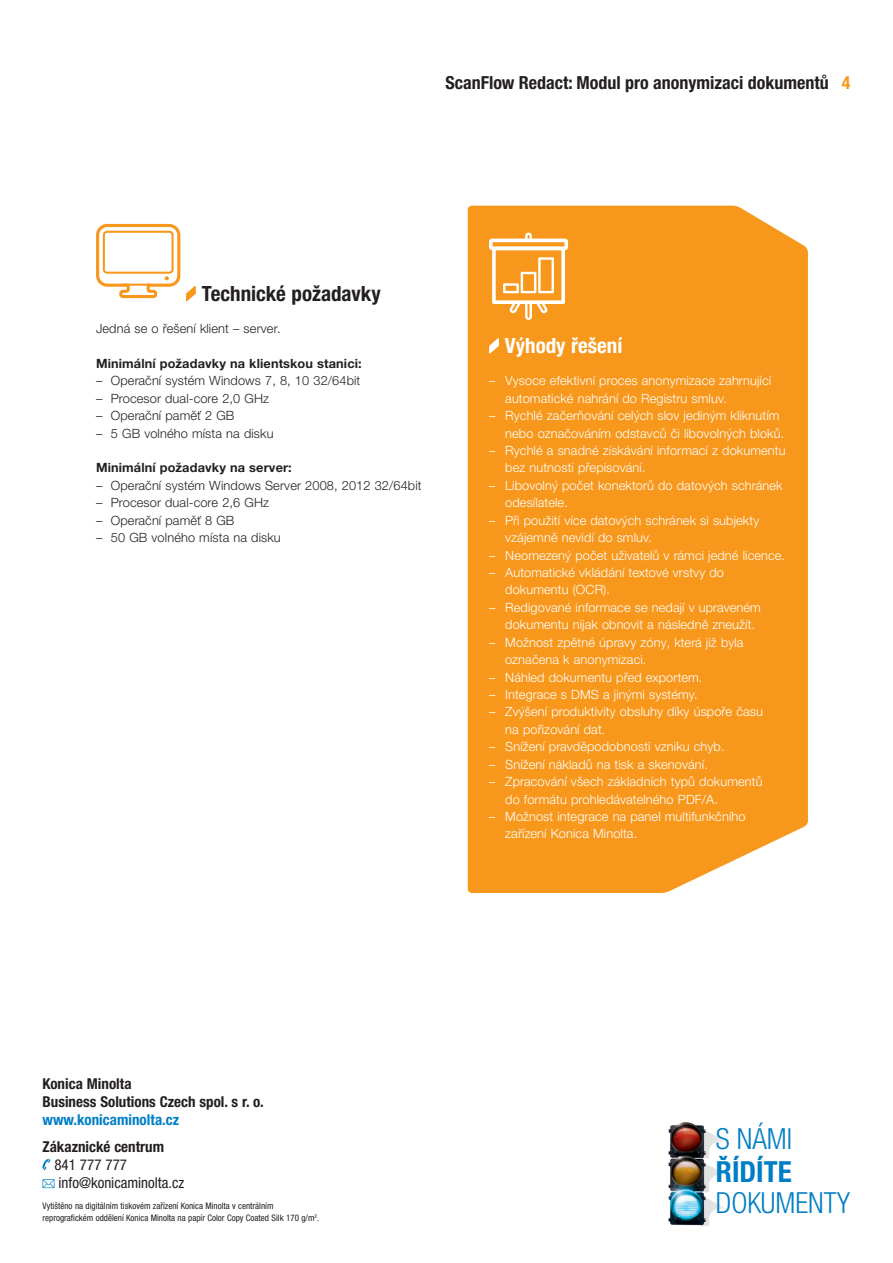
<style>
.page{position:relative;width:893px;height:1263px;background:#fff}
.page>*{position:absolute;margin:0;border:0;box-sizing:border-box;transform-origin:0 0}
.t1{font:300 condensed 29.1px "Helvetica Neue LTW1 G";color:#007ec5}
.t2{font:700 condensed 29.1px "Helvetica Neue LTW1 G";color:#007ec5}
.t3{font:700 condensed 21px "Helvetica Neue LTW1 G";color:#231f20}
.t4{font:700 condensed 21px "Helvetica Neue LTW1 G";color:#fff}
.t5{font:700 condensed 18px "Helvetica Neue LTW1 G";color:#231f20}
.t6{font:700 condensed 15px/18px "Helvetica Neue LTW1 G";color:#231f20}
.t7{font:condensed 15px/18px "Helvetica Neue LTW1 G";color:#231f20}
.t8{font:700 condensed 15px "Helvetica Neue LTW1 G";color:#007ec5}
.t9{font:300 12.75px/17.4px "Helvetica Neue LTW1 G";letter-spacing:.01em;color:#fff}
.t10{font:300 12.75px "Helvetica Neue LTW1 G";letter-spacing:.01em;color:#231f20}
.t11{font:700 12.75px "Helvetica Neue LTW1 G";letter-spacing:.01em;color:#231f20}
.t12{font:condensed 9px/12px "Helvetica Neue LTW1 G";color:#231f20}
.s1{color:#f7981d}
</style>
<div class="page">
<svg style="left:96px;top:224px;width:84px;height:74px"></svg>
<svg style="left:186px;top:286px;width:10px;height:15px"></svg>
<div style="left:468px;top:206px;width:340px;height:687px;background:#f7981d"></div>
<svg style="left:489px;top:233px;width:79px;height:87px"></svg>
<svg style="left:489px;top:338px;width:10px;height:15px"></svg>
<svg style="left:42px;top:1158px;width:9px;height:12px"></svg>
<svg style="left:43px;top:1179px;width:12px;height:9px"></svg>
<img style="left:708px;top:1199px;width:16px;height:27px">
<img style="left:708px;top:1165px;width:16px;height:27px">
<img style="left:708px;top:1132px;width:16px;height:26px">
<img style="left:668px;top:1122px;width:40px;height:104px">
<h3 class="t5" style="left:445px;top:72px;width:406px">ScanFlow Redact: Modul pro anonymizaci dokumentů <span class="s1">4</span></h3>
<h2 class="t3" style="left:202px;top:281px;width:180px">Technické požadavky</h2>
<p class="t10" style="left:96px;top:321px;width:186px">Jedná se o řešení klient – server.</p>
<p class="t11" style="left:96px;top:355px;width:267px">Minimální požadavky na klientskou stanici:</p>
<p class="t10" style="left:96px;top:373px;width:266px">– Operační systém Windows 7, 8, 10 32/64bit</p>
<p class="t10" style="left:96px;top:390px;width:175px">– Procesor dual-core 2,0 GHz</p>
<p class="t10" style="left:96px;top:408px;width:140px">– Operační paměť 2 GB</p>
<p class="t10" style="left:96px;top:425px;width:179px">– 5 GB volného místa na disku</p>
<p class="t11" style="left:96px;top:460px;width:197px">Minimální požadavky na server:</p>
<p class="t10" style="left:96px;top:477px;width:327px">– Operační systém Windows Server 2008, 2012 32/64bit</p>
<p class="t10" style="left:96px;top:495px;width:175px">– Procesor dual-core 2,6 GHz</p>
<p class="t10" style="left:96px;top:512px;width:140px">– Operační paměť 8 GB</p>
<p class="t10" style="left:96px;top:530px;width:186px">– 50 GB volného místa na disku</p>
<h2 class="t4" style="left:505px;top:333px;width:119px">Výhody řešení</h2>
<p class="t9" style="left:505px;top:372px;width:267px;text-indent:-16px">– Vysoce efektivní proces anonymizace zahrnující automatické nahrání do Registru smluv.</p>
<p class="t9" style="left:505px;top:407px;width:281px;text-indent:-16px">– Rychlé začerňování celých slov jediným kliknutím nebo označováním odstavců či libovolných bloků.</p>
<p class="t9" style="left:505px;top:442px;width:282px;text-indent:-16px">– Rychlé a snadné získávání informací z dokumentu bez nutnosti přepisování.</p>
<p class="t9" style="left:505px;top:477px;width:279px;text-indent:-16px">– Libovolný počet konektorů do datových schránek odesílatele.</p>
<p class="t9" style="left:505px;top:511px;width:255px;text-indent:-16px">– Při použití více datových schránek si subjekty vzájemně nevidí do smluv.</p>
<p class="t9" style="left:489px;top:546px;width:298px">– Neomezený počet uživatelů v rámci jedné licence.</p>
<p class="t9" style="left:505px;top:564px;width:220px;text-indent:-16px">– Automatické vkládání textové vrstvy do dokumentu (OCR).</p>
<p class="t9" style="left:505px;top:599px;width:257px;text-indent:-16px">– Redigované informace se nedají v upraveném dokumentu nijak obnovit a následně zneužít.</p>
<p class="t9" style="left:505px;top:633px;width:240px;text-indent:-16px">– Možnost zpětné úpravy zóny, která již byla označena k anonymizaci.</p>
<p class="t9" style="left:489px;top:668px;width:215px">– Náhled dokumentu před exportem.</p>
<p class="t9" style="left:489px;top:686px;width:210px">– Integrace s DMS a jinými systémy.</p>
<p class="t9" style="left:505px;top:703px;width:259px;text-indent:-16px">– Zvýšení produktivity obsluhy díky úspoře času na pořizování dat.</p>
<p class="t9" style="left:489px;top:738px;width:237px">– Snížení pravděpodobnosti vzniku chyb.</p>
<p class="t9" style="left:489px;top:755px;width:220px">– Snížení nákladů na tisk a skenování.</p>
<p class="t9" style="left:505px;top:773px;width:259px;text-indent:-16px">– Zpracování všech základních typů dokumentů do formátu prohledávatelného PDF/A.</p>
<p class="t9" style="left:505px;top:808px;width:242px;text-indent:-16px">– Možnost integrace na panel multifunkčního zařízení Konica Minolta.</p>
<p class="t6" style="left:43px;top:1075px;width:223px">Konica Minolta<br>Business Solutions Czech spol. s r. o.</p>
<p class="t8" style="left:43px;top:1111px;width:138px">www.konicaminolta.cz</p>
<p class="t6" style="left:43px;top:1138px;width:123px">Zákaznické centrum</p>
<p class="t7" style="left:54px;top:1156px;width:131px">841 777 777 info@konicaminolta.cz</p>
<p class="t12" style="left:43px;top:1200px;width:278px">Vytištěno na digitálním tiskovém zařízení Konica Minolta v centrálním reprografickém oddělení Konica Minolta na papír Color Copy Coated Silk 170 g/m<sup>2</sup>.</p>
<h1 class="t1" style="left:716px;top:1121px;width:78px">S NÁMI</h1>
<h1 class="t2" style="left:716px;top:1154px;width:77px">řídíte</h1>
<h1 class="t1" style="left:716px;top:1186px;width:136px">DOKUMENTY</h1>
</div>
